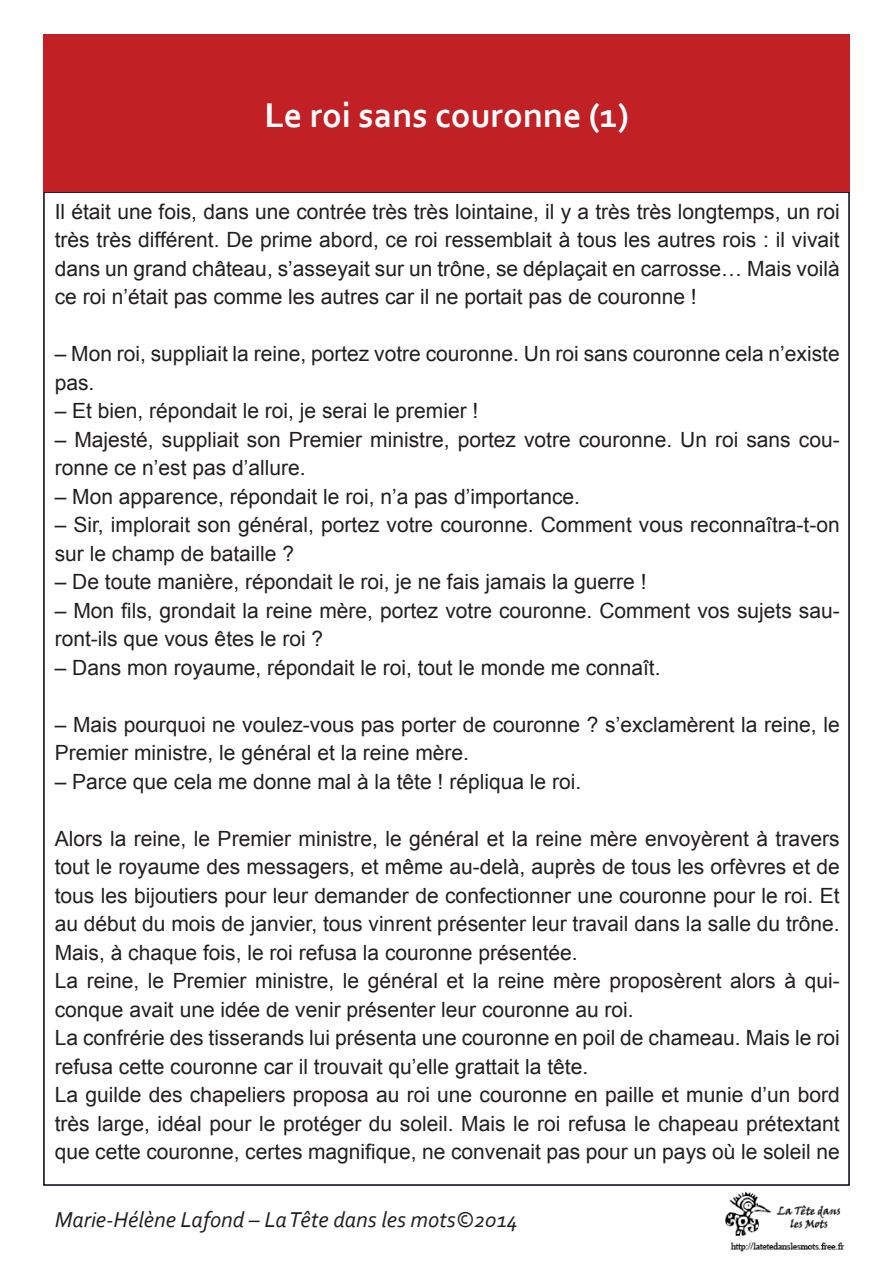
<style>
.page{position:relative;width:893px;height:1263px;background:#fff}
.page>*{position:absolute;margin:0;border:0;box-sizing:border-box;transform-origin:0 0}
.t1{font:700 36px "Corbel";color:#fff}
.t2{font:italic 22.5px "Corbel";color:#231f20}
.t3{font:21px/28.5px "Arial";color:#231f20}
</style>
<div class="page">
<img style="left:725px;top:1191px;width:120px;height:61px">
<div style="left:43px;top:35px;width:807px;height:157px;background:#c12025"></div>
<p class="t1" style="left:264px;top:93px;width:366px">Le roi sans couronne (1)</p>
<p class="t3" style="left:55px;top:197px;width:786px;text-align:justify">Il était une fois, dans une contrée très très lointaine, il y a très très longtemps, un roi très très différent. De prime abord, ce roi ressemblait à tous les autres rois : il vivait dans un grand château, s’asseyait sur un trône, se déplaçait en carrosse… Mais voilà ce roi n’était pas comme les autres car il ne portait pas de couronne !</p>
<p class="t3" style="left:55px;top:340px;width:786px">– Mon roi, suppliait la reine, portez votre couronne. Un roi sans couronne cela n’existe pas.</p>
<p class="t3" style="left:55px;top:397px;width:425px">– Et bien, répondait le roi, je serai le premier !</p>
<p class="t3" style="left:55px;top:425px;width:786px">– Majesté, suppliait son Premier ministre, portez votre couronne. Un roi sans cou&shy;ronne ce n’est pas d’allure.</p>
<p class="t3" style="left:55px;top:482px;width:527px">– Mon apparence, répondait le roi, n’a pas d’importance.</p>
<p class="t3" style="left:55px;top:511px;width:786px">– Sir, implorait son général, portez votre couronne. Comment vous reconnaîtra-t-on sur le champ de bataille ?</p>
<p class="t3" style="left:55px;top:568px;width:593px">– De toute manière, répondait le roi, je ne fais jamais la guerre !</p>
<p class="t3" style="left:55px;top:596px;width:786px">– Mon fils, grondait la reine mère, portez votre couronne. Comment vos sujets sau&shy;ront-ils que vous êtes le roi ?</p>
<p class="t3" style="left:55px;top:653px;width:607px">– Dans mon royaume, répondait le roi, tout le monde me connaît.</p>
<p class="t3" style="left:55px;top:710px;width:786px">– Mais pourquoi ne voulez-vous pas porter de couronne ? s’exclamèrent la reine, le<br>Premier ministre, le général et la reine mère.</p>
<p class="t3" style="left:55px;top:767px;width:528px">– Parce que cela me donne mal à la tête ! répliqua le roi.</p>
<p class="t3" style="left:55px;top:824px;width:786px;text-align:justify">Alors la reine, le Premier ministre, le général et la reine mère envoyèrent à travers tout le royaume des messagers, et même au-delà, auprès de tous les orfèvres et de tous les bijoutiers pour leur demander de confectionner une couronne pour le roi. Et au début du mois de janvier, tous vinrent présenter leur travail dans la salle du trône.</p>
<p class="t3" style="left:55px;top:938px;width:524px">Mais, à chaque fois, le roi refusa la couronne présentée.</p>
<p class="t3" style="left:55px;top:967px;width:786px">La reine, le Premier ministre, le général et la reine mère proposèrent alors à qui&shy;conque avait une idée de venir présenter leur couronne au roi.</p>
<p class="t3" style="left:55px;top:1024px;width:786px">La confrérie des tisserands lui présenta une couronne en poil de chameau. Mais le roi refusa cette couronne car il trouvait qu’elle grattait la tête.</p>
<p class="t3" style="left:55px;top:1081px;width:786px;text-align:justify">La guilde des chapeliers proposa au roi une couronne en paille et munie d’un bord très large, idéal pour le protéger du soleil. Mais le roi refusa le chapeau prétextant que cette couronne, certes magnifique, ne convenait pas pour un pays où le soleil ne</p>
<p class="t2" style="left:55px;top:1205px;width:465px">Marie-Hélène Lafond – La Tête dans les mots©2014</p>
</div>
